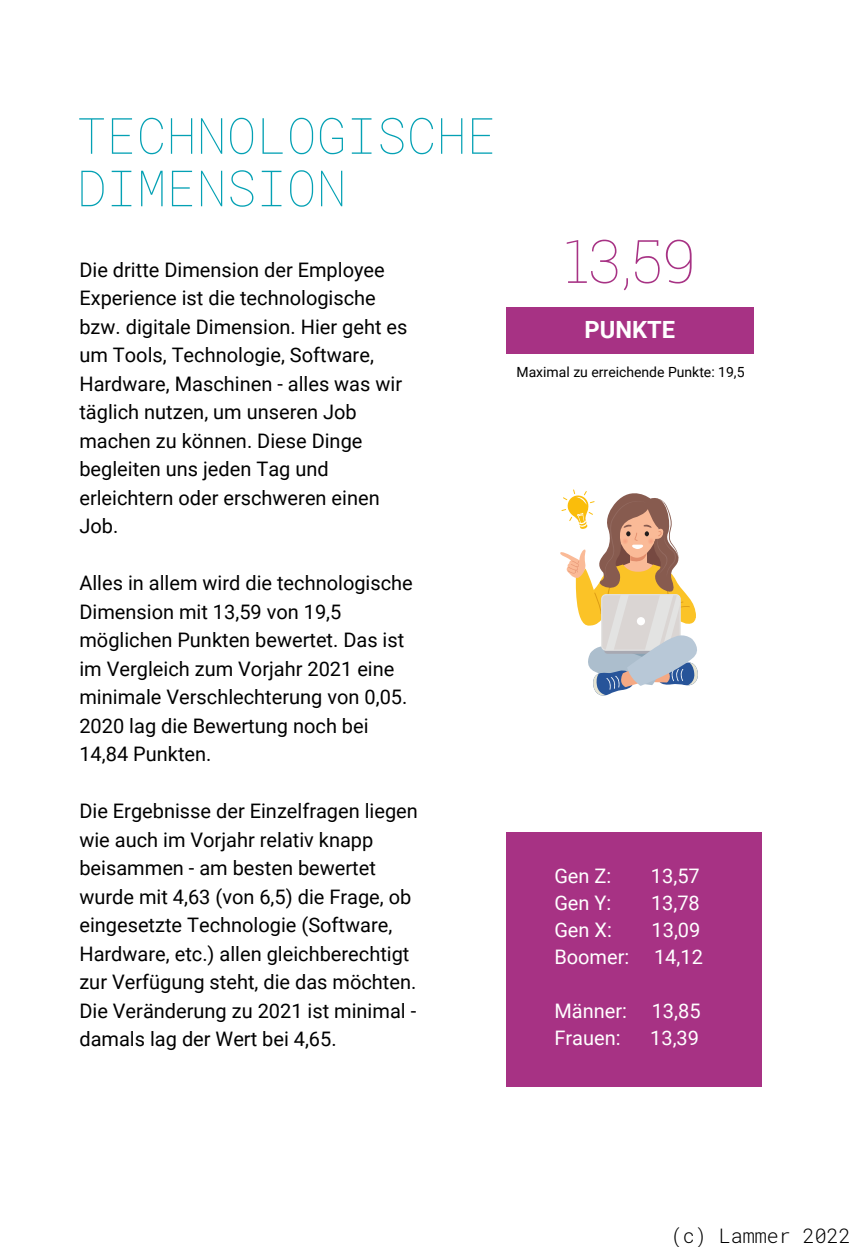
<style>
.page{position:relative;width:851px;height:1247px;background:#fff}
.page>*{position:absolute;margin:0;border:0;box-sizing:border-box;transform-origin:0 0}
.t1{font:100 60px "Roboto Slab";color:#a73284}
.t2{font:100 50px/52.4px "Roboto Mono";color:#04a1b4}
.t3{font:700 23.6px "Roboto";color:#fff}
.t4{font:20px/28.4px "Roboto";color:#000}
.t5{font:20px/27px "Roboto";color:#fff;text-align:right}
.t6{font:300 20px "Roboto Mono";color:#000}
.t7{font:14px "Roboto";color:#000}
</style>
<div class="page">
<div style="left:506px;top:307px;width:247px;height:46px;background:#a73284"></div>
<svg style="left:560px;top:489px;width:138px;height:206px"></svg>
<div style="left:506px;top:832px;width:255px;height:255px;background:#a73284"></div>
<h2 class="t2" style="left:76px;top:108px;width:421px">TECHNOLOGISCHE<br>DIMENSION</h2>
<p class="t4" style="left:79px;top:256px;width:329px">Die dritte Dimension der Employee<br>Experience ist die technologische bzw. digitale Dimension. Hier geht es um Tools, Technologie, Software,<br>Hardware, Maschinen - alles was wir täglich nutzen, um unseren Job machen zu können. Diese Dinge begleiten uns jeden Tag und erleichtern oder erschweren einen<br>Job.</p>
<p class="t4" style="left:79px;top:569px;width:335px">Alles in allem wird die technologische<br>Dimension mit 13,59 von 19,5 möglichen Punkten bewertet. Das ist im Vergleich zum Vorjahr 2021 eine minimale Verschlechterung von 0,05.<br>2020 lag die Bewertung noch bei<br>14,84 Punkten.</p>
<p class="t4" style="left:79px;top:797px;width:340px">Die Ergebnisse der Einzelfragen liegen wie auch im Vorjahr relativ knapp beisammen - am besten bewertet wurde mit 4,63 (von 6,5) die Frage, ob eingesetzte Technologie (Software, Hardware, etc.) allen gleichberechtigt zur Verfügung steht, die das möchten.<br>Die Veränderung zu 2021 ist minimal - damals lag der Wert bei 4,65.</p>
<h1 class="t1" style="left:564px;top:220px;width:133px">13,59</h1>
<p class="t3" style="left:584px;top:316px;width:92px">PUNKTE</p>
<p class="t7" style="left:516px;top:364px;width:229px">Maximal zu erreichende Punkte: 19,5</p>
<p class="t5" style="left:554px;top:862px;width:58px">Gen Z:</p>
<p class="t5" style="left:650px;top:862px;width:50px">13,57</p>
<p class="t5" style="left:554px;top:889px;width:59px">Gen Y:</p>
<p class="t5" style="left:650px;top:889px;width:50px">13,78</p>
<p class="t5" style="left:554px;top:916px;width:59px">Gen X:</p>
<p class="t5" style="left:554px;top:916px;width:150px">13,09<br>Boomer: 14,12</p>
<p class="t5" style="left:554px;top:997px;width:148px;text-align:left">Männer: 13,85<br>Frauen:</p>
<p class="t5" style="left:650px;top:1024px;width:50px">13,39</p>
<p class="t6" style="left:670px;top:1222px;width:181px">(c) Lammer 2022</p>
</div>
